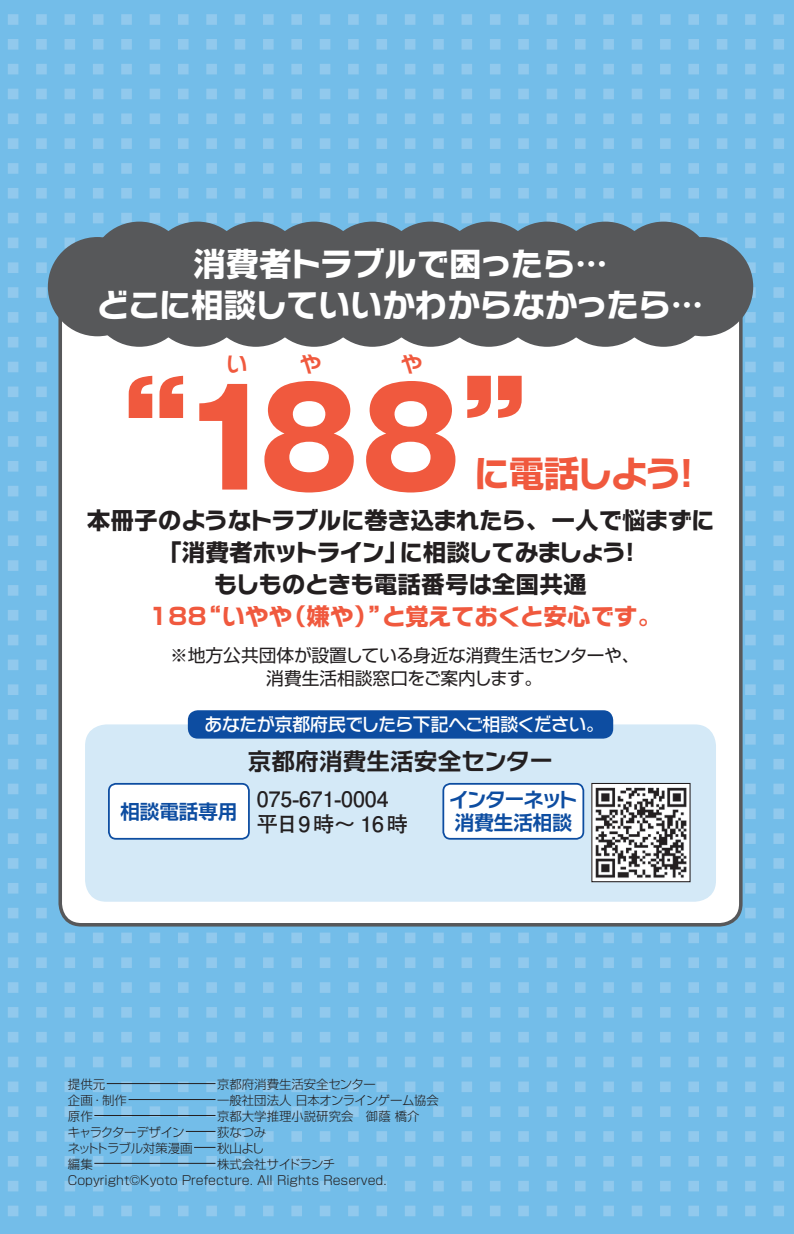
<style>
.page{position:relative;width:794px;height:1234px;background:#fff}
.page>*{position:absolute;margin:0;border:0;box-sizing:border-box;transform-origin:0 0}
.t1{font:700 134px "Gothic MB101 Pro";color:#f0593e}
.t2{font:700 35.5px "Typelabo N Std";color:#f0593e}
.t3{font:700 35.5px "Shin Go Pro";color:#f0593e}
.t4{font:700 32px/40.8px "Typelabo N Std";letter-spacing:-.005em;color:#fff;text-align:center}
.t5{font:700 23px "Typelabo N Std";letter-spacing:-.015em;color:#231f20}
.t6{font:700 23px "Typelabo N Std";letter-spacing:.02em;color:#f0593e}
.t7{font:700 23px "Shin Go Pro De";letter-spacing:.03em;color:#231f20}
.t8{font:700 23px "Shin Go Pro";color:#f0593e}
.t9{font:700 23px "Shin Go Pro";color:#231f20}
.t10{font:700 21.25px "Futo Go B101 Pro";color:#231f20}
.t11{font:700 21.25px "Typelabo N Std De";color:#f0593e}
.t12{font:700 19.5px "Shin Go Pro De";color:#0d4da1}
.t13{font:700 19.5px "Typelabo N Std De";letter-spacing:-.06em;color:#0d4da1}
.t14{font:17.75px/23px "Shin Go Pro";letter-spacing:-.01em;color:#231f20;text-align:center}
.t15{font:500 17.75px "Typelabo N Std";letter-spacing:-.035em;color:#fff}
.t16{font:300 12.5px/16px "Shin Go Pro";color:#231f20}
.t17{font:300 12.5px "Shin Go Pro";letter-spacing:-.02em;color:#231f20}
.t18{font:300 12.5px "Shin Go Pro";letter-spacing:-.045em;color:#231f20}
.t19{font:300 12.5px "Shin Go Pro";letter-spacing:-.065em;color:#231f20}
.s1{font-family:"Shin Go Pro"}
.s2{font-family:"Typelabo N Std"}
.s3{font-family:"Typelabo N Std De"}
</style>
<div class="page">
<div style="left:0;top:0;width:794px;height:1233px;background:#73bde9"></div>
<svg style="left:8px;top:14px;width:776px;height:11px"></svg>
<svg style="left:8px;top:39px;width:776px;height:11px"></svg>
<svg style="left:8px;top:64px;width:776px;height:10px"></svg>
<svg style="left:8px;top:89px;width:776px;height:10px"></svg>
<svg style="left:8px;top:113px;width:776px;height:11px"></svg>
<svg style="left:8px;top:138px;width:776px;height:11px"></svg>
<svg style="left:8px;top:163px;width:776px;height:11px"></svg>
<svg style="left:8px;top:188px;width:776px;height:10px"></svg>
<svg style="left:8px;top:213px;width:776px;height:10px"></svg>
<svg style="left:8px;top:237px;width:776px;height:11px"></svg>
<svg style="left:8px;top:262px;width:776px;height:11px"></svg>
<svg style="left:8px;top:287px;width:776px;height:11px"></svg>
<svg style="left:8px;top:312px;width:776px;height:10px"></svg>
<svg style="left:8px;top:337px;width:776px;height:10px"></svg>
<svg style="left:8px;top:361px;width:776px;height:11px"></svg>
<svg style="left:8px;top:386px;width:776px;height:11px"></svg>
<svg style="left:8px;top:411px;width:776px;height:11px"></svg>
<svg style="left:8px;top:436px;width:776px;height:10px"></svg>
<svg style="left:8px;top:461px;width:776px;height:10px"></svg>
<svg style="left:8px;top:485px;width:776px;height:11px"></svg>
<svg style="left:8px;top:510px;width:776px;height:11px"></svg>
<svg style="left:8px;top:535px;width:776px;height:11px"></svg>
<svg style="left:8px;top:560px;width:776px;height:10px"></svg>
<svg style="left:8px;top:585px;width:776px;height:10px"></svg>
<svg style="left:8px;top:609px;width:776px;height:11px"></svg>
<svg style="left:8px;top:634px;width:776px;height:11px"></svg>
<svg style="left:8px;top:659px;width:776px;height:11px"></svg>
<svg style="left:8px;top:684px;width:776px;height:10px"></svg>
<svg style="left:8px;top:709px;width:776px;height:10px"></svg>
<svg style="left:8px;top:733px;width:776px;height:11px"></svg>
<svg style="left:8px;top:758px;width:776px;height:11px"></svg>
<svg style="left:8px;top:783px;width:776px;height:11px"></svg>
<svg style="left:8px;top:808px;width:776px;height:11px"></svg>
<svg style="left:8px;top:833px;width:776px;height:10px"></svg>
<svg style="left:8px;top:857px;width:776px;height:11px"></svg>
<svg style="left:8px;top:882px;width:776px;height:11px"></svg>
<svg style="left:8px;top:907px;width:776px;height:11px"></svg>
<svg style="left:8px;top:932px;width:776px;height:11px"></svg>
<svg style="left:8px;top:957px;width:776px;height:10px"></svg>
<svg style="left:8px;top:982px;width:776px;height:10px"></svg>
<svg style="left:8px;top:1007px;width:776px;height:10px"></svg>
<svg style="left:8px;top:1032px;width:776px;height:10px"></svg>
<svg style="left:8px;top:1057px;width:776px;height:10px"></svg>
<svg style="left:8px;top:1081px;width:776px;height:10px"></svg>
<svg style="left:8px;top:1106px;width:776px;height:10px"></svg>
<svg style="left:8px;top:1156px;width:776px;height:10px"></svg>
<svg style="left:8px;top:1181px;width:776px;height:10px"></svg>
<svg style="left:8px;top:1205px;width:776px;height:10px"></svg>
<hr style="left:107px;top:1082px;width:108px;height:1px;background:#231f20">
<hr style="left:129px;top:1098px;width:86px;height:1px;background:#231f20">
<hr style="left:94px;top:1114px;width:121px;height:1px;background:#231f20">
<svg style="left:8px;top:1130px;width:776px;height:17px"></svg>
<hr style="left:94px;top:1162px;width:121px;height:1px;background:#231f20">
<div style="left:60px;top:276px;width:681px;height:648px;background:#fff;border-radius:21px"></div>
<div style="left:58px;top:274px;width:684px;height:652px;border:4px solid #57585a;border-radius:21px"></div>
<div style="left:48px;top:237px;width:99px;height:99px;background:#57585a;border-radius:50%"></div>
<div style="left:654px;top:237px;width:99px;height:99px;background:#57585a;border-radius:50%"></div>
<div style="left:90px;top:221px;width:99px;height:100px;background:#57585a;border-radius:50%"></div>
<div style="left:148px;top:221px;width:99px;height:100px;background:#57585a;border-radius:50%"></div>
<div style="left:264px;top:221px;width:100px;height:100px;background:#57585a;border-radius:50%"></div>
<div style="left:381px;top:221px;width:99px;height:100px;background:#57585a;border-radius:50%"></div>
<div style="left:497px;top:221px;width:99px;height:100px;background:#57585a;border-radius:50%"></div>
<div style="left:206px;top:221px;width:99px;height:100px;background:#57585a;border-radius:50%"></div>
<div style="left:323px;top:221px;width:99px;height:100px;background:#57585a;border-radius:50%"></div>
<div style="left:439px;top:221px;width:99px;height:100px;background:#57585a;border-radius:50%"></div>
<div style="left:555px;top:221px;width:100px;height:100px;background:#57585a;border-radius:50%"></div>
<div style="left:614px;top:221px;width:99px;height:100px;background:#57585a;border-radius:50%"></div>
<div style="left:90px;top:247px;width:99px;height:100px;background:#57585a;border-radius:50%"></div>
<div style="left:148px;top:247px;width:99px;height:100px;background:#57585a;border-radius:50%"></div>
<div style="left:264px;top:247px;width:100px;height:100px;background:#57585a;border-radius:50%"></div>
<div style="left:381px;top:247px;width:99px;height:100px;background:#57585a;border-radius:50%"></div>
<div style="left:497px;top:247px;width:99px;height:100px;background:#57585a;border-radius:50%"></div>
<div style="left:206px;top:247px;width:99px;height:100px;background:#57585a;border-radius:50%"></div>
<div style="left:323px;top:247px;width:99px;height:100px;background:#57585a;border-radius:50%"></div>
<div style="left:439px;top:247px;width:99px;height:100px;background:#57585a;border-radius:50%"></div>
<div style="left:555px;top:247px;width:100px;height:100px;background:#57585a;border-radius:50%"></div>
<div style="left:614px;top:247px;width:99px;height:100px;background:#57585a;border-radius:50%"></div>
<div style="left:85px;top:724px;width:631px;height:177px;background:#d4e9f7;border-radius:21px"></div>
<div style="left:188px;top:710px;width:425px;height:28px;background:#0d4da1;border-radius:10px"></div>
<div style="left:109px;top:783px;width:140px;height:55px;background:#fff;border-radius:7px"></div>
<div style="left:108px;top:782px;width:142px;height:57px;border:2px solid #0d4da1;border-radius:7px"></div>
<div style="left:443px;top:783px;width:140px;height:55px;background:#fff;border-radius:7px"></div>
<div style="left:442px;top:782px;width:142px;height:57px;border:2px solid #0d4da1;border-radius:7px"></div>
<div style="left:592px;top:783px;width:98px;height:98px;background:#fff"></div>
<img style="left:595px;top:787px;width:92px;height:91px">
<div style="left:591px;top:782px;width:99px;height:100px;border:1px solid #231f20"></div>
<h3 class="t4" style="left:97px;top:240px;width:607px"><span class="s1">消費者</span>トラブルで<span class="s1">困</span>ったら<span class="s1">...<br></span>どこに<span class="s1">相談</span>していいかわからなかったら<span class="s1">...</span></h3>
<h3 class="t11" style="left:300px;top:348px;width:23px">や</h3>
<h3 class="t11" style="left:401px;top:348px;width:23px">や</h3>
<h3 class="t11" style="left:226px;top:348px;width:23px">い</h3>
<h1 class="t1" style="left:55px;top:327px;width:542px">“188”</h1>
<h2 class="t2" style="left:474px;top:447px;width:209px">に<span class="s1">電話</span>しよう</h2>
<h2 class="t3" style="left:668px;top:445px;width:37px">!</h2>
<h3 class="t5" style="left:87px;top:503px;width:629px"><span class="s1">本冊子</span>のようなトラブルに<span class="s1">巻</span>き<span class="s1">込</span>まれたら<span class="s1">、一人</span>で<span class="s1">悩</span>まずに</h3>
<h3 class="t9" style="left:618px;top:534px;width:25px">!</h3>
<h3 class="t5" style="left:158px;top:535px;width:251px"><span class="s1">「消費者</span>ホットライン<span class="s1">」</span></h3>
<h3 class="t5" style="left:214px;top:567px;width:374px">もしものときも<span class="s1">電話番号</span>は<span class="s1">全国共通</span></h3>
<h3 class="t6" style="left:382px;top:599px;width:280px">と<span class="s1">覚</span>えておくと<span class="s1">安心</span>です<span class="s1">。</span></h3>
<h3 class="t5" style="left:399px;top:535px;width:228px">に<span class="s1">相談</span>してみましょう</h3>
<h3 class="t8" style="left:283px;top:598px;width:110px">（嫌<span class="s2">や</span>）”</h3>
<h3 class="t6" style="left:198px;top:599px;width:96px"><span class="s1">“</span>いやや</h3>
<h3 class="t8" style="left:149px;top:598px;width:59px">188</h3>
<h3 class="t14" style="left:170px;top:641px;width:471px">※地方公共団体が設置している身近な消費生活センターや、消費生活相談窓口をご案内します。</h3>
<h3 class="t15" style="left:204px;top:710px;width:401px">あなたが<span class="s1">京都府民</span>でしたら<span class="s1">下記</span>へご<span class="s1">相談</span>ください<span class="s1">。</span></h3>
<h3 class="t7" style="left:248px;top:741px;width:306px">京都府消費生活安全<span class="s3">センター</span></h3>
<h3 class="t10" style="left:257px;top:781px;width:133px">075-671-0004</h3>
<h3 class="t13" style="left:449px;top:784px;width:130px">インターネット</h3>
<h3 class="t12" style="left:455px;top:806px;width:118px">消費生活相談</h3>
<h3 class="t12" style="left:120px;top:795px;width:118px">相談電話専用</h3>
<h3 class="t10" style="left:257px;top:806px;width:153px">平日9時〜 16時</h3>
<p class="t16" style="left:68px;top:1074px;width:39px">提供元</p>
<p class="t16" style="left:217px;top:1074px;width:160px">京都府消費生活安全センター</p>
<p class="t16" style="left:68px;top:1090px;width:61px">企画・制作</p>
<p class="t17" style="left:217px;top:1089px;width:223px">一般社団法人日本オンラインゲーム協会</p>
<p class="t16" style="left:68px;top:1106px;width:26px">原作</p>
<p class="t16" style="left:217px;top:1106px;width:204px">京都大学推理小説研究会　御蔭橋介</p>
<p class="t19" style="left:68px;top:1121px;width:118px">キャラクターデザイン</p>
<p class="t16" style="left:217px;top:1122px;width:51px">荻なつみ</p>
<p class="t18" style="left:68px;top:1137px;width:126px">ネットトラブル対策漫画</p>
<p class="t16" style="left:217px;top:1138px;width:49px">秋山よし</p>
<p class="t16" style="left:68px;top:1154px;width:320px">編集<br>Copyright©Kyoto Prefecture. All Rights Reserved.</p>
<p class="t17" style="left:217px;top:1153px;width:120px">株式会社サイドランチ</p>
</div>
